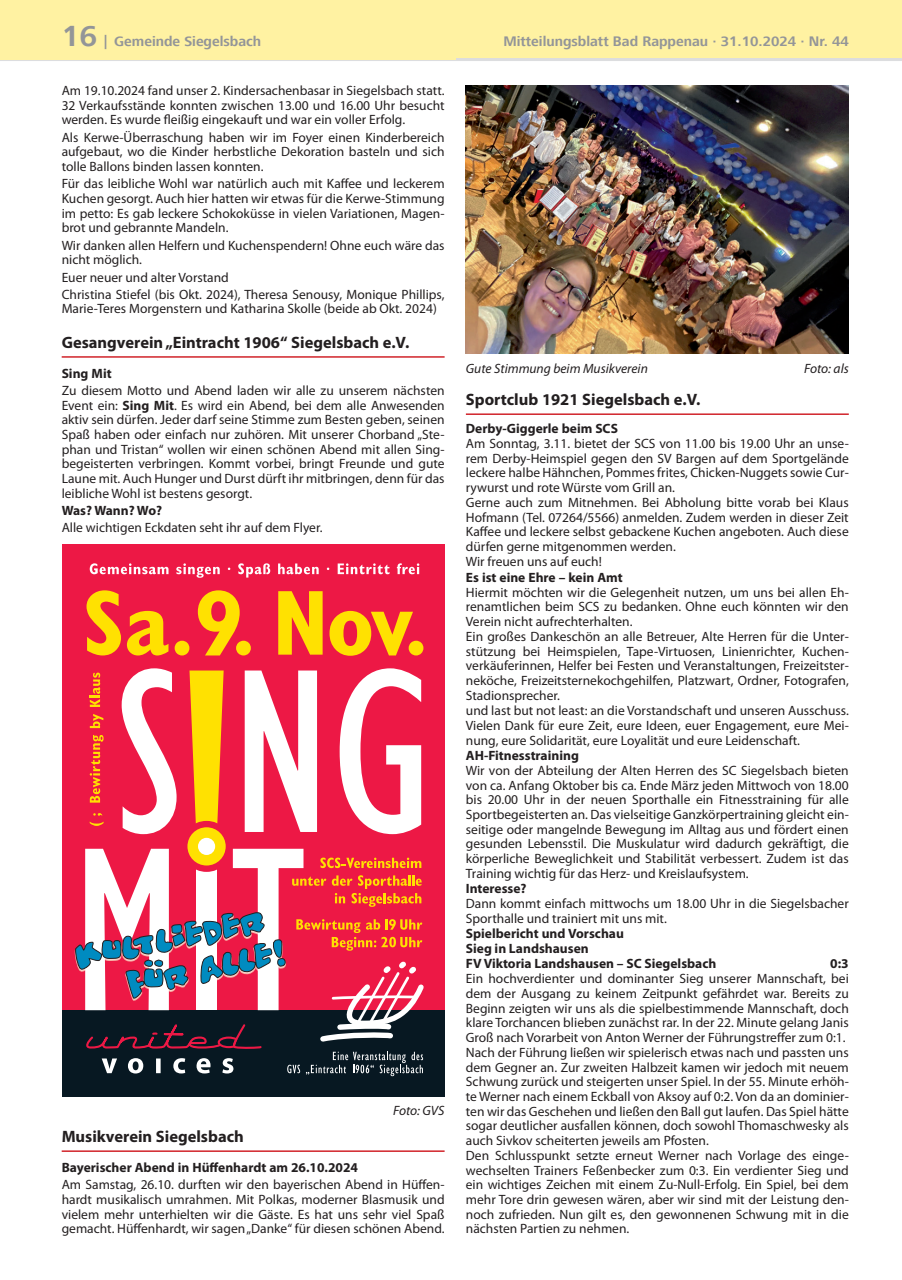
<style>
.page{position:relative;width:902px;height:1280px;background:#fff}
.page>*{position:absolute;margin:0;border:0;box-sizing:border-box;transform-origin:0 0}
.NM_Rubrik_Siegelsbach{font:700 16.5px "Myriad Pro";color:#231f20}
.t1{font:700 14.25px "Frutiger Next LT";color:#939598}
.NM_Textblock{font:13.5px/14.5px "Myriad Pro";color:#231f20;text-align:justify}
.NM_Überschrift{font:700 13.5px "Myriad Pro";color:#231f20}
.NM_Zwischenüberschrift{font:700 13.5px "Myriad Pro";color:#231f20}
.NM_Bild{font:italic 13.5px "Myriad Pro";color:#231f20}
.NM_Textblock-2{font:700 13.5px "Myriad Pro";letter-spacing:-.02em;color:#231f20}
.NM_Textblock-3{font:700 13.5px "Myriad Pro";color:#231f20}
.s1{font-size:30px}
.s2{font-weight:700}
</style>
<div class="page">
<div style="left:0;top:0;width:901px;height:60px;background:#fff2a2"></div>
<hr style="left:0;top:58px;width:901px;height:3px;background:#dcdddf">
<div style="left:0;top:0;width:455px;height:60px;background:#fff2a2"></div>
<hr style="left:466px;top:413px;width:382px;height:2px;background:#d1232a">
<img style="left:466px;top:85px;width:382px;height:269px">
<hr style="left:62px;top:356px;width:382px;height:2px;background:#d1232a">
<hr style="left:62px;top:1150px;width:382px;height:2px;background:#d1232a">
<div style="left:62px;top:544px;width:382px;height:552px;background:#ed1845"></div>
<div style="left:62px;top:1010px;width:382px;height:86px;background:#071822"></div>
<svg style="left:86px;top:590px;width:35px;height:65px"></svg>
<svg style="left:127px;top:611px;width:41px;height:44px"></svg>
<svg style="left:175px;top:641px;width:14px;height:14px"></svg>
<svg style="left:198px;top:590px;width:53px;height:65px"></svg>
<svg style="left:278px;top:591px;width:44px;height:64px"></svg>
<svg style="left:329px;top:611px;width:94px;height:45px"></svg>
<svg style="left:122px;top:668px;width:54px;height:166px"></svg>
<svg style="left:189px;top:670px;width:35px;height:153px"></svg>
<svg style="left:245px;top:670px;width:72px;height:162px"></svg>
<svg style="left:339px;top:668px;width:82px;height:166px"></svg>
<svg style="left:184px;top:824px;width:45px;height:45px"></svg>
<div style="left:181px;top:821px;width:51px;height:51px;border:6px solid #ed1845;border-radius:50%"></div>
<svg style="left:90px;top:563px;width:78px;height:11px"></svg>
<svg style="left:176px;top:563px;width:44px;height:15px"></svg>
<svg style="left:238px;top:563px;width:32px;height:15px"></svg>
<svg style="left:278px;top:563px;width:40px;height:11px"></svg>
<svg style="left:337px;top:563px;width:52px;height:11px"></svg>
<svg style="left:397px;top:563px;width:22px;height:11px"></svg>
<svg style="left:74px;top:849px;width:350px;height:227px"></svg>
<div style="left:198px;top:838px;width:17px;height:17px;background:#fff;border-radius:50%"></div>
<svg style="left:90px;top:813px;width:13px;height:13px"></svg>
<svg style="left:90px;top:735px;width:13px;height:68px"></svg>
<svg style="left:90px;top:714px;width:13px;height:14px"></svg>
<svg style="left:90px;top:673px;width:10px;height:34px"></svg>
<p class="t1" style="left:62px;top:33px;width:201px"><span class="s1">16</span> | Gemeinde Siegelsbach</p>
<p class="t1" style="left:503px;top:33px;width:347px">Mitteilungsblatt Bad Rappenau · 31.10.2024 · Nr. 44</p>
<p class="NM_Textblock" style="left:62px;top:83px;width:384px">Am 19.10.2024 fand unser 2. Kindersachenbasar in Siegelsbach statt.<br>32 Verkaufsstände konnten zwischen 13.00 und 16.00 Uhr besucht werden. Es wurde fleißig eingekauft und war ein voller Erfolg.</p>
<p class="NM_Textblock" style="left:62px;top:130px;width:384px">Als Kerwe-Überraschung haben wir im Foyer einen Kinderbereich aufgebaut, wo die Kinder herbstliche Dekoration basteln und sich tolle Ballons binden lassen konnten.</p>
<p class="NM_Textblock" style="left:62px;top:176px;width:384px">Für das leibliche Wohl war natürlich auch mit Kaffee und leckerem Kuchen gesorgt. Auch hier hatten wir etwas für die Kerwe-Stimmung im petto: Es gab leckere Schokoküsse in vielen Variationen, Magen&shy;brot und gebrannte Mandeln.</p>
<p class="NM_Textblock" style="left:62px;top:238px;width:384px">Wir danken allen Helfern und Kuchenspendern! Ohne euch wäre das nicht möglich.</p>
<p class="NM_Textblock" style="left:62px;top:269px;width:169px">Euer neuer und alter Vorstand</p>
<p class="NM_Textblock" style="left:62px;top:287px;width:384px">Christina Stiefel (bis Okt. 2024), Theresa Senousy, Monique Phillips,<br>Marie-Teres Morgenstern und Katharina Skolle (beide ab Okt. 2024)</p>
<p class="NM_Rubrik_Siegelsbach" style="left:62px;top:331px;width:349px">Gesangverein „Eintracht 1906“ Siegelsbach e.V.</p>
<p class="NM_Überschrift" style="left:62px;top:364px;width:51px">Sing Mit</p>
<p class="NM_Textblock" style="left:62px;top:383px;width:384px">Zu diesem Motto und Abend laden wir alle zu unserem nächsten Event ein: <span class="s2">Sing Mit</span>. Es wird ein Abend, bei dem alle Anwesenden aktiv sein dürfen. Jeder darf seine Stimme zum Besten geben, seinen Spaß haben oder einfach nur zuhören. Mit unserer Chorband „Ste&shy;phan und Tristan“ wollen wir einen schönen Abend mit allen Sing&shy;begeisterten verbringen. Kommt vorbei, bringt Freunde und gute Laune mit. Auch Hunger und Durst dürft ihr mitbringen, denn für das leibliche Wohl ist bestens gesorgt.</p>
<p class="NM_Textblock-2" style="left:62px;top:501px;width:102px">Was? Wann? Wo?</p>
<p class="NM_Textblock" style="left:62px;top:520px;width:262px">Alle wichtigen Eckdaten seht ihr auf dem Flyer.</p>
<p class="NM_Bild" style="left:393px;top:1102px;width:53px">Foto: GVS</p>
<p class="NM_Rubrik_Siegelsbach" style="left:62px;top:1125px;width:184px">Musikverein Siegelsbach</p>
<p class="NM_Überschrift" style="left:62px;top:1159px;width:298px">Bayerischer Abend in Hüffenhardt am 26.10.2024</p>
<p class="NM_Textblock" style="left:62px;top:1177px;width:384px">Am Samstag, 26.10. durften wir den bayerischen Abend in Hüffen&shy;hardt musikalisch umrahmen. Mit Polkas, moderner Blasmusik und vielem mehr unterhielten wir die Gäste. Es hat uns sehr viel Spaß gemacht. Hüffenhardt, wir sagen „Danke“ für diesen schönen Abend.</p>
<p class="NM_Bild" style="left:466px;top:360px;width:183px">Gute Stimmung beim Musikverein</p>
<p class="NM_Bild" style="left:804px;top:360px;width:46px">Foto: als</p>
<p class="NM_Rubrik_Siegelsbach" style="left:466px;top:389px;width:236px">Sportclub 1921 Siegelsbach e.V.</p>
<p class="NM_Überschrift" style="left:466px;top:420px;width:153px">Derby-Giggerle beim SCS</p>
<p class="NM_Textblock" style="left:466px;top:436px;width:384px">Am Sonntag, 3.11. bietet der SCS von 11.00 bis 19.00 Uhr an unse&shy;rem Derby-Heimspiel gegen den SV Bargen auf dem Sportgelände leckere halbe Hähnchen, Pommes frites, Chicken-Nuggets sowie Cur&shy;rywurst und rote Würste vom Grill an.</p>
<p class="NM_Textblock" style="left:466px;top:495px;width:384px">Gerne auch zum Mitnehmen. Bei Abholung bitte vorab bei Klaus Hofmann (Tel. 07264/5566) anmelden. Zudem werden in dieser Zeit Kaffee und leckere selbst gebackene Kuchen angeboten. Auch diese dürfen gerne mitgenommen werden.</p>
<p class="NM_Textblock" style="left:466px;top:554px;width:137px">Wir freuen uns auf euch!</p>
<p class="NM_Überschrift" style="left:466px;top:568px;width:158px">Es ist eine Ehre – kein Amt</p>
<p class="NM_Textblock" style="left:466px;top:585px;width:384px">Hiermit möchten wir die Gelegenheit nutzen, um uns bei allen Eh&shy;renamtlichen beim SCS zu bedanken. Ohne euch könnten wir den Verein nicht aufrechterhalten.</p>
<p class="NM_Textblock" style="left:466px;top:629px;width:384px">Ein großes Dankeschön an alle Betreuer, Alte Herren für die Unter&shy;stützung bei Heimspielen, Tape-Virtuosen, Linienrichter, Kuchen&shy;verkäuferinnen, Helfer bei Festen und Veranstaltungen, Freizeitster&shy;neköche, Freizeitsternekochgehilfen, Platzwart, Ordner, Fotografen, Stadionsprecher.</p>
<p class="NM_Textblock" style="left:466px;top:703px;width:384px">und last but not least: an die Vorstandschaft und unseren Ausschuss.</p>
<p class="NM_Textblock" style="left:466px;top:718px;width:384px">Vielen Dank für eure Zeit, eure Ideen, euer Engagement, eure Mei&shy;nung, eure Solidarität, eure Loyalität und eure Leidenschaft.</p>
<p class="NM_Überschrift" style="left:466px;top:746px;width:114px">AH-Fitnesstraining</p>
<p class="NM_Textblock" style="left:466px;top:763px;width:384px">Wir von der Abteilung der Alten Herren des SC Siegelsbach bieten von ca. Anfang Oktober bis ca. Ende März jeden Mittwoch von 18.00 bis 20.00 Uhr in der neuen Sporthalle ein Fitnesstraining für alle Sportbegeisterten an. Das vielseitige Ganzkörpertraining gleicht ein&shy;seitige oder mangelnde Bewegung im Alltag aus und fördert einen gesunden Lebensstil. Die Muskulatur wird dadurch gekräftigt, die körperliche Beweglichkeit und Stabilität verbessert. Zudem ist das Training wichtig für das Herz- und Kreislaufsystem.</p>
<p class="NM_Textblock-3" style="left:466px;top:879px;width:62px">Interesse?</p>
<p class="NM_Textblock" style="left:466px;top:896px;width:384px">Dann kommt einfach mittwochs um 18.00 Uhr in die Siegelsbacher<br>Sporthalle und trainiert mit uns mit.</p>
<p class="NM_Überschrift" style="left:466px;top:924px;width:159px">Spielbericht und Vorschau</p>
<p class="NM_Zwischenüberschrift" style="left:466px;top:940px;width:124px">Sieg in Landshausen</p>
<p class="NM_Zwischenüberschrift" style="left:466px;top:955px;width:252px">FV Viktoria Landshausen – SC Siegelsbach</p>
<p class="NM_Zwischenüberschrift" style="left:830px;top:955px;width:20px">0:3</p>
<p class="NM_Textblock" style="left:466px;top:971px;width:384px">Ein hochverdienter und dominanter Sieg unserer Mannschaft, bei dem der Ausgang zu keinem Zeitpunkt gefährdet war. Bereits zu Beginn zeigten wir uns als die spielbestimmende Mannschaft, doch klare Torchancen blieben zunächst rar. In der 22. Minute gelang Janis Groß nach Vorarbeit von Anton Werner der Führungstreffer zum 0:1.</p>
<p class="NM_Textblock" style="left:466px;top:1045px;width:384px">Nach der Führung ließen wir spielerisch etwas nach und passten uns dem Gegner an. Zur zweiten Halbzeit kamen wir jedoch mit neuem Schwung zurück und steigerten unser Spiel. In der 55. Minute erhöh&shy;te Werner nach einem Eckball von Aksoy auf 0:2. Von da an dominier&shy;ten wir das Geschehen und ließen den Ball gut laufen. Das Spiel hätte sogar deutlicher ausfallen können, doch sowohl Thomaschwesky als auch Sivkov scheiterten jeweils am Pfosten.</p>
<p class="NM_Textblock" style="left:466px;top:1148px;width:384px">Den Schlusspunkt setzte erneut Werner nach Vorlage des einge&shy;wechselten Trainers Feßenbecker zum 0:3. Ein verdienter Sieg und ein wichtiges Zeichen mit einem Zu-Null-Erfolg. Ein Spiel, bei dem mehr Tore drin gewesen wären, aber wir sind mit der Leistung den&shy;noch zufrieden. Nun gilt es, den gewonnenen Schwung mit in die nächsten Partien zu nehmen.</p>
</div>
